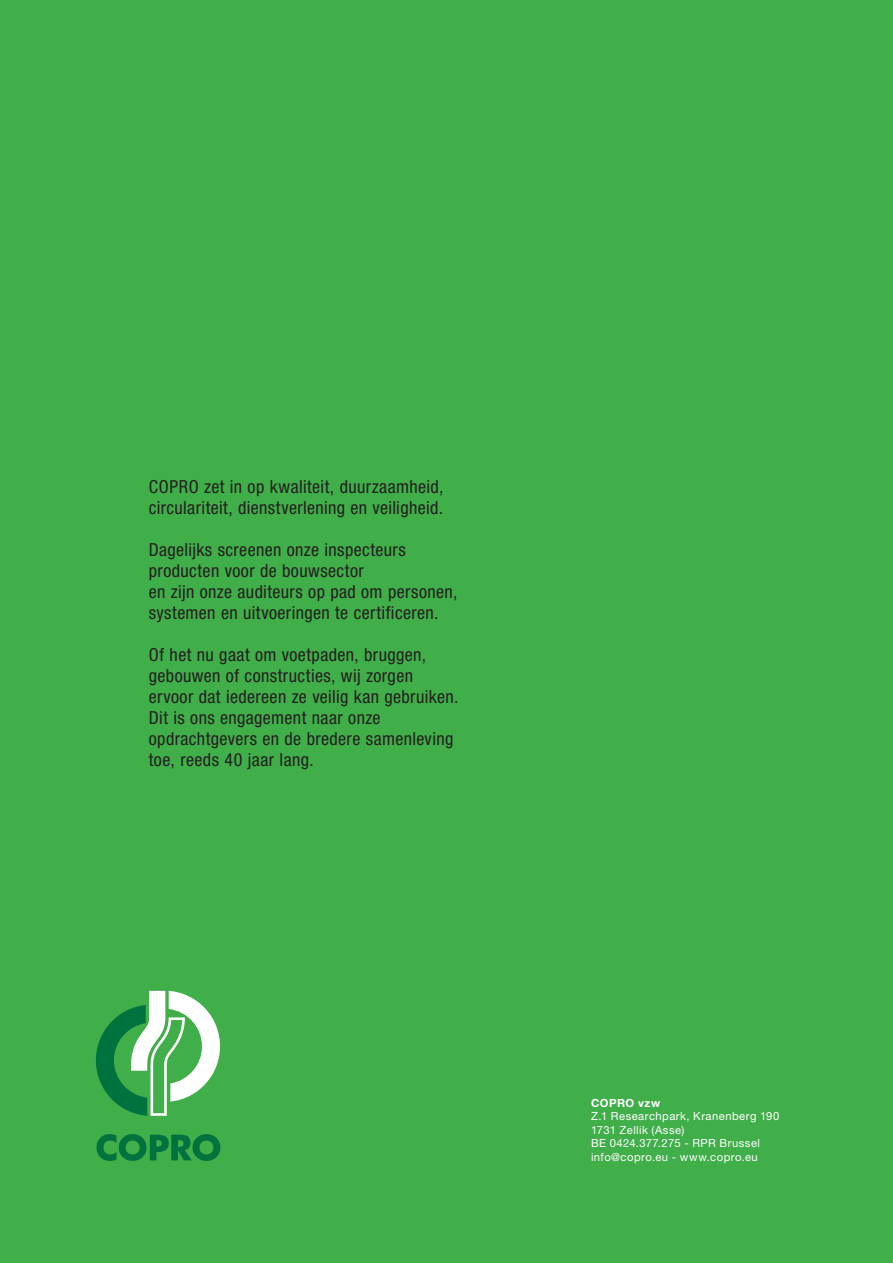
<style>
.page{position:relative;width:893px;height:1263px;background:#40ae49}
.page>*{position:absolute;margin:0;border:0;box-sizing:border-box;transform-origin:0 0}
.t1{font:condensed 18px/21px "Helvetica Neue LT Pro";letter-spacing:.02em;color:#231f20}
.t2{font:11.25px/13.5px "Helvetica Neue LT Pro";letter-spacing:.04em;color:#fff}
.t3{font:700 11.25px "Helvetica Neue LT Pro";letter-spacing:.045em;color:#fff}
</style>
<div class="page">
<svg style="left:97px;top:1134px;width:123px;height:27px"></svg>
<svg style="left:96px;top:991px;width:124px;height:125px"></svg>
<p class="t1" style="left:149px;top:476px;width:296px">COPRO zet in op kwaliteit, duurzaamheid, circulariteit, dienstverlening en veiligheid.</p>
<p class="t1" style="left:149px;top:539px;width:310px">Dagelijks screenen onze inspecteurs producten voor de bouwsector<br>en zijn onze auditeurs op pad om personen, systemen en uitvoeringen te certificeren.</p>
<p class="t1" style="left:149px;top:644px;width:311px">Of het nu gaat om voetpaden, bruggen, gebouwen of constructies, wij zorgen ervoor dat iedereen ze veilig kan gebruiken.<br>Dit is ons engagement naar onze opdrachtgevers en de bredere samenleving toe, reeds 40 jaar lang.</p>
<p class="t3" style="left:591px;top:1096px;width:71px">COPRO vzw</p>
<p class="t2" style="left:591px;top:1109px;width:190px">Z.1 Researchpark, Kranenberg 190<br>1731 Zellik (Asse)<br>BE 0424.377.275 - RPR Brussel info@copro.eu - www.copro.eu</p>
</div>
